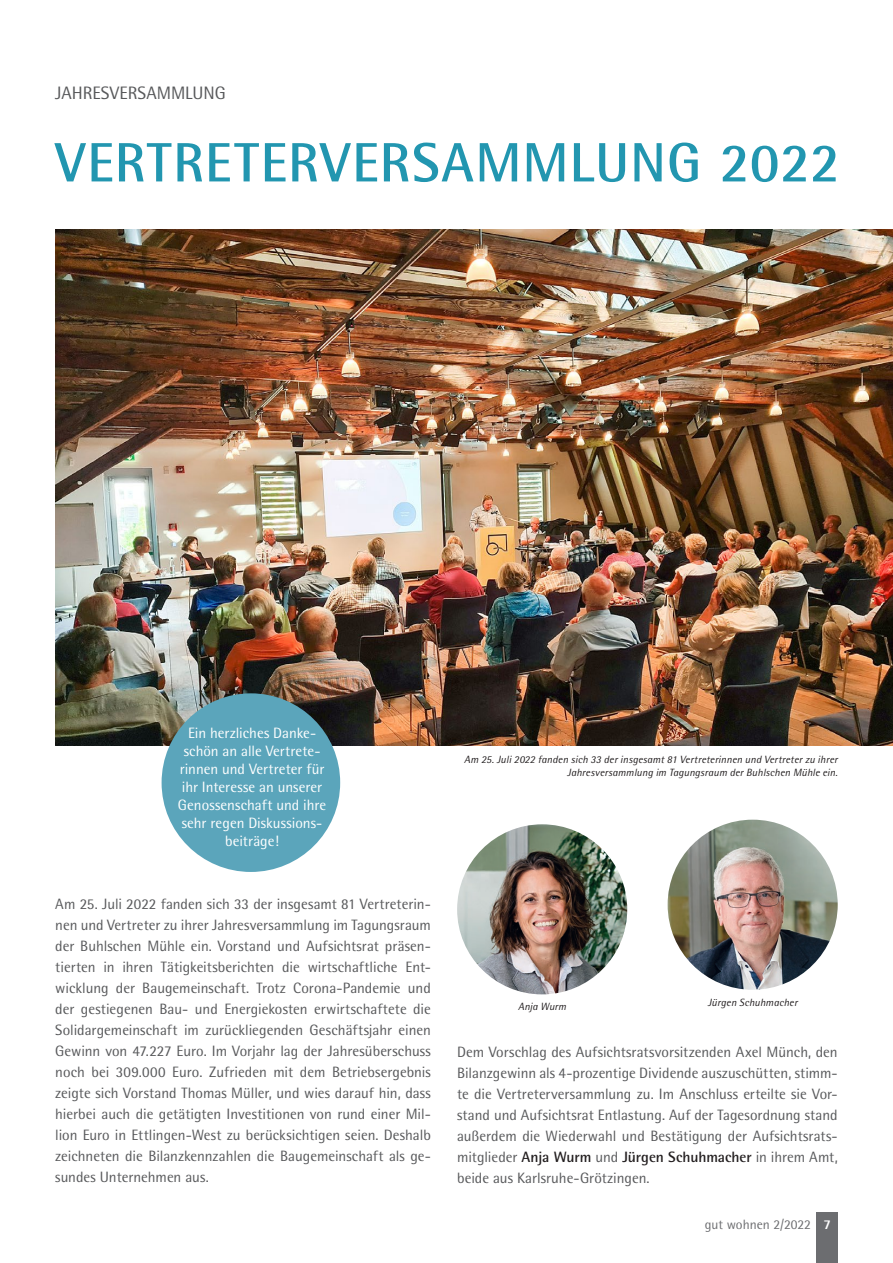
<style>
.page{position:relative;width:893px;height:1263px;background:#fff}
.page>*{position:absolute;margin:0;border:0;box-sizing:border-box;transform-origin:0 0}
.t1{font:700 55.5px "Rotis Semi Sans";letter-spacing:.02em;color:#2296b0}
.t2{font:18px "Rotis Semi Sans";letter-spacing:-.005em;color:#57585a}
.t3{font:15px/21px "Rotis Semi Sans";color:#57585a;text-align:justify}
.t4{font:15px/18px "Rotis Semi Sans";color:#fff;text-align:center}
.t5{font:13.5px "Rotis Semi Sans";color:#6c6d70}
.t6{font:italic 10.5px/12.6px "Rotis Semi Sans";letter-spacing:.01em;color:#231f20;text-align:right}
.s1{font-weight:700;color:#231f20}
.s2{font-weight:800;color:#fff}
</style>
<div class="page">
<div style="left:816px;top:1212px;width:22px;height:51px;background:#6c6d70"></div>
<img style="left:55px;top:230px;width:838px;height:516px">
<div style="left:162px;top:693px;width:178px;height:179px;background:#5ba5bb;border-radius:50%"></div>
<img style="left:668px;top:820px;width:170px;height:170px;border-radius:85px">
<img style="left:457px;top:824px;width:170px;height:170px;border-radius:85px">
<p class="t2" style="left:55px;top:82px;width:172px">JAHRESVERSAMMLUNG</p>
<h1 class="t1" style="left:55px;top:129px;width:786px">VERTRETERVERSAMMLUNG 2022</h1>
<p class="t4" style="left:178px;top:724px;width:150px">Ein herzliches Danke&shy;schön an alle Vertrete&shy;rinnen und Vertreter für ihr Interesse an unserer<br>Genossenschaft und ihre sehr regen Diskussions&shy;beiträge!</p>
<p class="t3" style="left:55px;top:893px;width:377px">Am 25. Juli 2022 fanden sich 33 der insgesamt 81 Vertreterin&shy;nen und Vertreter zu ihrer Jahresversammlung im Tagungsraum der Buhlschen Mühle ein. Vorstand und Aufsichtsrat präsen&shy;tierten in ihren Tätigkeitsberichten die wirtschaftliche Ent&shy;wicklung der Baugemeinschaft. Trotz Corona-Pandemie und der gestiegenen Bau- und Energiekosten erwirtschaftete die Solidargemeinschaft im zurückliegenden Geschäftsjahr einen Gewinn von 47.227 Euro. Im Vorjahr lag der Jahresüberschuss noch bei 309.000 Euro. Zufrieden mit dem Betriebsergebnis zeigte sich Vorstand Thomas Müller, und wies darauf hin, dass hierbei auch die getätigten Investitionen von rund einer Mil&shy;lion Euro in Ettlingen-West zu berücksichtigen seien. Deshalb zeichneten die Bilanzkennzahlen die Baugemeinschaft als ge&shy;sundes Unternehmen aus.</p>
<p class="t6" style="left:464px;top:753px;width:375px">Am 25. Juli 2022 fanden sich 33 der insgesamt 81 Vertreterinnen und Vertreter zu ihrer<br>Jahresversammlung im Tagungsraum der Buhlschen Mühle ein.</p>
<p class="t6" style="left:518px;top:1000px;width:50px">Anja Wurm</p>
<p class="t6" style="left:708px;top:995px;width:91px">Jürgen Schuhmacher</p>
<p class="t3" style="left:457px;top:1041px;width:382px">Dem Vorschlag des Aufsichtsratsvorsitzenden Axel Münch, den Bilanzgewinn als 4-prozentige Dividende auszuschütten, stimm&shy;te die Vertreterversammlung zu. Im Anschluss erteilte sie Vor&shy;stand und Aufsichtsrat Entlastung. Auf der Tagesordnung stand außerdem die Wiederwahl und Bestätigung der Aufsichtsrats&shy;mitglieder <span class="s1">Anja Wurm</span> und <span class="s1">Jürgen Schuhmacher</span> in ihrem Amt, beide aus Karlsruhe-Grötzingen.</p>
<p class="t5" style="left:705px;top:1216px;width:128px">gut wohnen 2/2022 <span class="s2">7</span></p>
</div>
